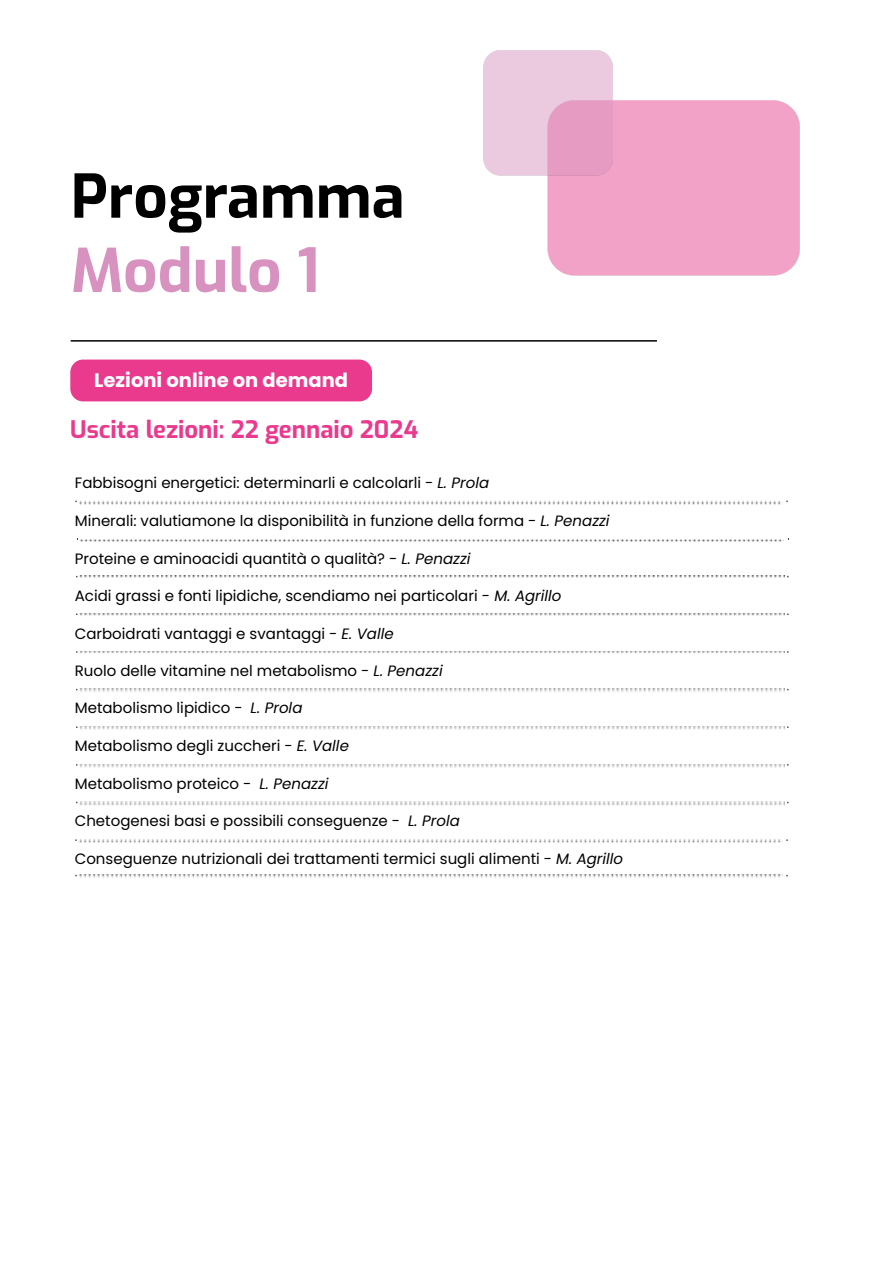
<style>
.page{position:relative;width:893px;height:1263px;background:#fff}
.page>*{position:absolute;margin:0;border:0;box-sizing:border-box;transform-origin:0 0}
.t1{font:700 60px "Exo";color:#000}
.t2{font:700 60px "Exo";color:#d892bf}
.t3{font:700 24px "Exo";color:#e93a8e}
.t4{font:700 19.5px "Poppins";color:#fff}
.t5{font:15px "Poppins";color:#000}
.s1{font-style:italic}
</style>
<div class="page">
<img style="left:484px;top:51px;width:128px;height:125px">
<hr style="left:71px;top:340px;width:586px;height:2px;background:#000">
<div style="left:70px;top:360px;width:302px;height:41px;background:#e93a8e;border-radius:13px"></div>
<img style="left:79px;top:501px;width:702px;height:4px">
<img style="left:79px;top:539px;width:704px;height:3px">
<img style="left:79px;top:576px;width:705px;height:2px">
<img style="left:79px;top:613px;width:705px;height:3px">
<img style="left:79px;top:651px;width:705px;height:3px">
<img style="left:79px;top:689px;width:705px;height:3px">
<img style="left:79px;top:726px;width:705px;height:4px">
<img style="left:79px;top:764px;width:705px;height:4px">
<img style="left:79px;top:802px;width:705px;height:4px">
<img style="left:79px;top:839px;width:702px;height:4px">
<img style="left:78px;top:875px;width:704px;height:3px">
<h1 class="t1" style="left:71px;top:153px;width:335px">Programma</h1>
<h1 class="t2" style="left:71px;top:227px;width:250px">Modulo 1</h1>
<h3 class="t4" style="left:94px;top:369px;width:255px">Lezioni online on demand</h3>
<h2 class="t3" style="left:70px;top:412px;width:350px">Uscita lezioni: 22 gennaio 2024</h2>
<p class="t5" style="left:75px;top:474px;width:416px">Fabbisogni energetici: determinarli e calcolarli - <span class="s1">L. Prola</span></p>
<p class="t5" style="left:75px;top:512px;width:536px">Minerali: valutiamone la disponibilità in funzione della forma - <span class="s1">L. Penazzi</span></p>
<p class="t5" style="left:75px;top:549px;width:397px">Proteine e aminoacidi quantità o qualità? - <span class="s1">L. Penazzi</span></p>
<p class="t5" style="left:75px;top:587px;width:488px">Acidi grassi e fonti lipidiche, scendiamo nei particolari - <span class="s1">M. Agrillo</span></p>
<p class="t5" style="left:75px;top:624px;width:320px">Carboidrati vantaggi e svantaggi - <span class="s1">E. Valle</span></p>
<p class="t5" style="left:75px;top:662px;width:369px">Ruolo delle vitamine nel metabolismo - <span class="s1">L. Penazzi</span></p>
<p class="t5" style="left:75px;top:699px;width:229px">Metabolismo lipidico - <span class="s1">L. Prola</span></p>
<p class="t5" style="left:75px;top:737px;width:276px">Metabolismo degli zuccheri - <span class="s1">E. Valle</span></p>
<p class="t5" style="left:75px;top:774px;width:255px">Metabolismo proteico - <span class="s1">L. Penazzi</span></p>
<p class="t5" style="left:75px;top:812px;width:387px">Chetogenesi basi e possibili conseguenze - <span class="s1">L. Prola</span></p>
<p class="t5" style="left:75px;top:849px;width:550px">Conseguenze nutrizionali dei trattamenti termici sugli alimenti - <span class="s1">M. Agrillo</span></p>
</div>
